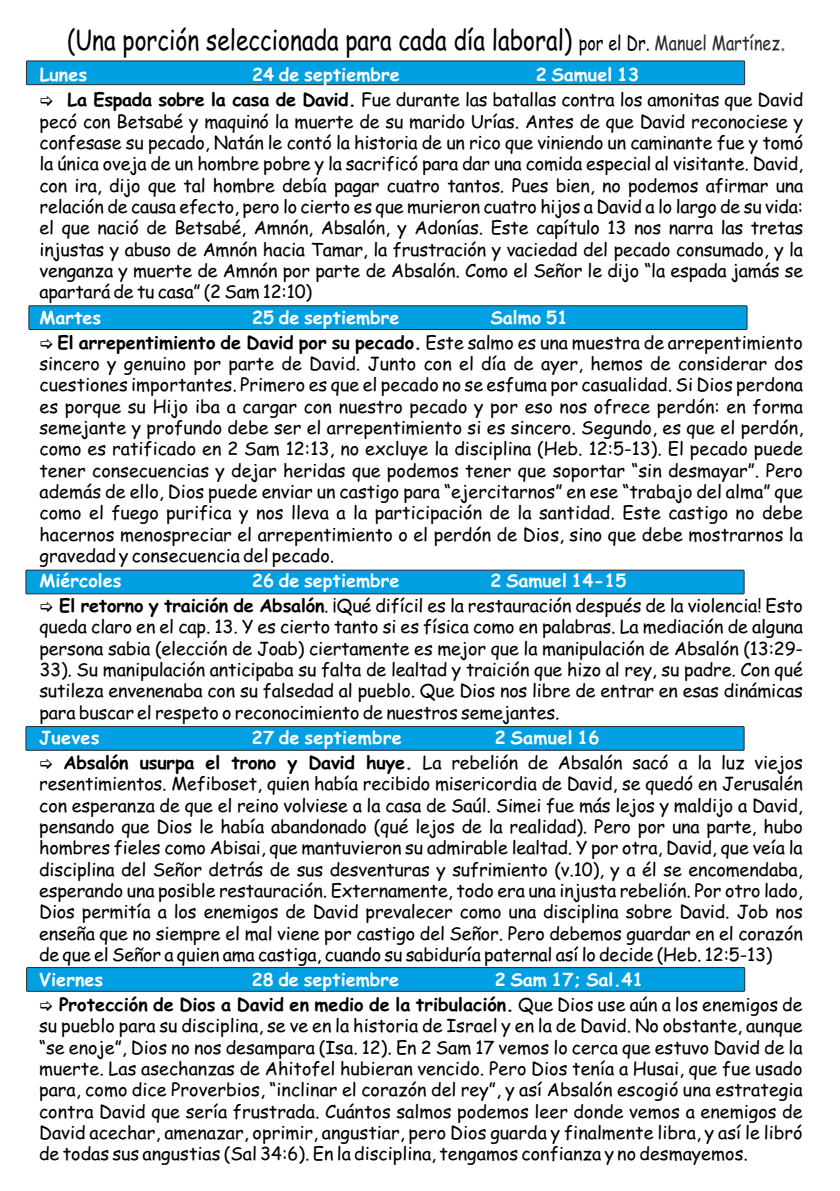
<style>
.page{position:relative;width:840px;height:1191px;background:#fff}
.page>*{position:absolute;margin:0;border:0;box-sizing:border-box;transform-origin:0 0}
.t1{font:28px "Comic Sans MS";color:#000;scale:.81 1}
.t2{font:18px/21.4px "Comic Sans MS";letter-spacing:-.01em;color:#000;text-align:justify}
.t3{font:700 18px "Comic Sans MS";color:#fefefe}
.t4{font:700 18px/25px "Comic Sans MS";color:#000}
.s1{font-size:19.8px}
.s2{font-size:19.8px;color:#2b2a29}
.s3{font-size:27.2px;color:#5b7674}
.s4{font-weight:700;color:#fefefe}
.s5{font-weight:700}
.s6{color:#fefefe}
.s7{font-weight:400}
</style>
<div class="page">
<div style="left:29px;top:305px;width:717px;height:25px;background:#00a0e3;border:1px solid #2b2a29"></div>
<div style="left:26px;top:570px;width:717px;height:24px;background:#00a0e3;border:1px solid #2b2a29"></div>
<div style="left:26px;top:61px;width:718px;height:24px;background:#00a0e3;border:1px solid #2b2a29"></div>
<div style="left:26px;top:967px;width:718px;height:24px;background:#00a0e3;border:1px solid #2b2a29"></div>
<div style="left:26px;top:726px;width:717px;height:24px;background:#00a0e3;border:1px solid #2b2a29"></div>
<h1 class="t1" style="left:67px;top:28px;width:887px">(Una porción seleccionada para cada día laboral) <span class="s1">por el Dr.</span> <span class="s2">Manuel Martínez</span><span class="s3">.</span></h1>
<p class="t3" style="left:40px;top:67px;width:49px">Lunes</p>
<p class="t3" style="left:252px;top:67px;width:149px">24 de septiembre</p>
<p class="t2" style="left:67px;top:64px;width:736px;line-height:25px;text-indent:468px"><span class="s4">2 Samuel 13<br></span><span class="s5">La Espada sobre la casa de David.</span> Fue durante las batallas contra los amonitas que David</p>
<p class="t2" style="left:39px;top:112px;width:765px">pecó con Betsabé y maquinó la muerte de su marido Urías. Antes de que David reconociese y confesase su pecado, Natán le contó la historia de un rico que viniendo un caminante fue y tomó la única oveja de un hombre pobre y la sacrificó para dar una comida especial al visitante. David, con ira, dijo que tal hombre debía pagar cuatro tantos. Pues bien, no podemos afirmar una relación de causa efecto, pero lo cierto es que murieron cuatro hijos a David a lo largo de su vida: el que nació de Betsabé, Amnón, Absalón, y Adonías. Este capítulo 13 nos narra las tretas injustas y abuso de Amnón hacia Tamar, la frustración y vaciedad del pecado consumado, y la venganza y muerte de Amnón por parte de Absalón. Como el Señor le dijo “la espada jamás se apartará de tu casa” (2 Sam 12:10)</p>
<p class="t3" style="left:39px;top:309px;width:63px">Martes</p>
<p class="t3" style="left:252px;top:309px;width:149px">25 de septiembre</p>
<p class="t2" style="left:58px;top:306px;width:746px;line-height:25px;text-indent:432px"><span class="s4">Salmo 51<br></span><span class="s5">El arrepentimiento de David por su pecado.</span> Este salmo es una muestra de arrepentimiento</p>
<p class="t2" style="left:39px;top:354px;width:765px">sincero y genuino por parte de David. Junto con el día de ayer, hemos de considerar dos cuestiones importantes. Primero es que el pecado no se esfuma por casualidad. Si Dios perdona es porque su Hijo iba a cargar con nuestro pecado y por eso nos ofrece perdón: en forma semejante y profundo debe ser el arrepentimiento si es sincero. Segundo, es que el perdón, como es ratificado en 2 Sam 12:13, no excluye la disciplina (Heb. 12:5-13). El pecado puede tener consecuencias y dejar heridas que podemos tener que soportar “sin desmayar”. Pero además de ello, Dios puede enviar un castigo para “ejercitarnos” en ese “trabajo del alma” que como el fuego purifica y nos lleva a la participación de la santidad. Este castigo no debe hacernos menospreciar el arrepentimiento o el perdón de Dios, sino que debe mostrarnos la gravedad y consecuencia del pecado.</p>
<p class="t3" style="left:39px;top:572px;width:84px">Miércoles</p>
<p class="t3" style="left:252px;top:572px;width:149px">26 de septiembre</p>
<p class="t2" style="left:59px;top:570px;width:744px;line-height:25px;text-indent:431px"><span class="s4">2 Samuel 14-15<br></span><span class="s5">El retorno y traición de Absalón</span>. ¡Qué difícil es la restauración después de la violencia! Esto</p>
<p class="t2" style="left:39px;top:618px;width:764px">queda claro en el cap. 13. Y es cierto tanto si es física como en palabras. La mediación de alguna persona sabia (elección de Joab) ciertamente es mejor que la manipulación de Absalón (13:29- 33). Su manipulación anticipaba su falta de lealtad y traición que hizo al rey, su padre. Con qué sutileza envenenaba con su falsedad al pueblo. Que Dios nos libre de entrar en esas dinámicas para buscar el respeto o reconocimiento de nuestros semejantes.</p>
<p class="t3" style="left:39px;top:729px;width:62px">Jueves</p>
<p class="t3" style="left:252px;top:729px;width:151px">27 de septiembre</p>
<p class="t2" style="left:63px;top:726px;width:740px;line-height:25px;text-indent:431px"><span class="s4">2 Samuel 16<br></span><span class="s5">Absalón usurpa el trono y David huye.</span> La rebelión de Absalón sacó a la luz viejos</p>
<p class="t2" style="left:39px;top:775px;width:764px">resentimientos. Mefiboset, quien había recibido misericordia de David, se quedó en Jerusalén con esperanza de que el reino volviese a la casa de Saúl. Simei fue más lejos y maldijo a David, pensando que Dios le había abandonado (qué lejos de la realidad). Pero por una parte, hubo hombres fieles como Abisai, que mantuvieron su admirable lealtad. Y por otra, David, que veía la disciplina del Señor detrás de sus desventuras y sufrimiento (v.10), y a él se encomendaba, esperando una posible restauración. Externamente, todo era una injusta rebelión. Por otro lado, Dios permitía a los enemigos de David prevalecer como una disciplina sobre David. Job nos enseña que no siempre el mal viene por castigo del Señor. Pero debemos guardar en el corazón de que el Señor a quien ama castiga, cuando su sabiduría paternal así lo decide (Heb. 12:5-13)</p>
<p class="t3" style="left:39px;top:971px;width:66px">Viernes</p>
<p class="t3" style="left:251px;top:971px;width:149px">28 de septiembre</p>
<p class="t4" style="left:59px;top:968px;width:744px;text-indent:435px"><span class="s6">2 Sam 17; Sal.41<br></span>Protección de Dios a David en medio de la tribulación. <span class="s7">Que Dios use aún a los enemigos de</span></p>
<p class="t2" style="left:39px;top:1017px;width:764px">su pueblo para su disciplina, se ve en la historia de Israel y en la de David. No obstante, aunque “se enoje”, Dios no nos desampara (Isa. 12). En 2 Sam 17 vemos lo cerca que estuvo David de la muerte. Las asechanzas de Ahitofel hubieran vencido. Pero Dios tenía a Husai, que fue usado para, como dice Proverbios, “inclinar el corazón del rey”, y así Absalón escogió una estrategia contra David que sería frustrada. Cuántos salmos podemos leer donde vemos a enemigos de David acechar, amenazar, oprimir, angustiar, pero Dios guarda y finalmente libra, y así le libró de todas sus angustias (Sal 34:6). En la disciplina, tengamos confianza y no desmayemos.</p>
</div>
